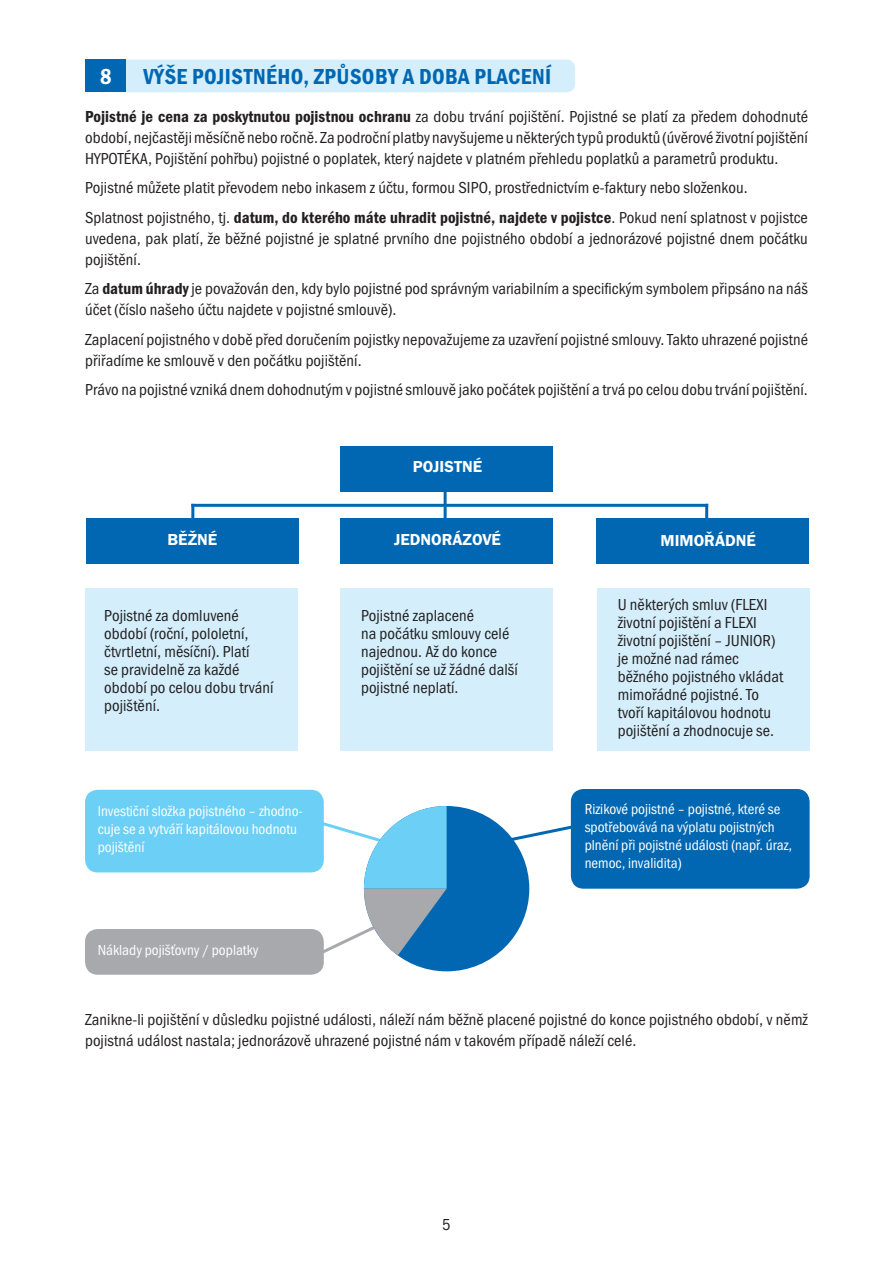
<style>
.page{position:relative;width:893px;height:1263px;background:#fff}
.page>*{position:absolute;margin:0;border:0;box-sizing:border-box;transform-origin:0 0}
.t1{font:22.5px "Franklin Got Itc TOT Dem Con";letter-spacing:.02em;color:#0167b2}
.t2{font:22.5px "Franklin Got Itc TOT Dem Con";color:#fff}
.t3{font:16.5px/18px "Franklin Got Itc TOT Boo Con";letter-spacing:.005em;color:#231f20}
.t4{font:16.5px "Franklin Got Itc TOT Dem";color:#fff}
.t5{font:15px/18px "Franklin Got Itc TOT Boo Con";color:#fff}
.s1{font-family:"Franklin Got Itc TOT Dem Con"}
</style>
<div class="page">
<div style="left:125px;top:60px;width:450px;height:32px;background:#d4effb"></div>
<div style="left:85px;top:60px;width:40px;height:32px;background:#0167b2"></div>
<hr style="left:191px;top:504px;width:517px;height:3px;background:#0167b2">
<hr style="left:444px;top:486px;width:3px;height:42px;background:#0167b2">
<hr style="left:705px;top:504px;width:3px;height:42px;background:#0167b2">
<hr style="left:191px;top:504px;width:3px;height:42px;background:#0167b2">
<div style="left:86px;top:518px;width:213px;height:46px;background:#0167b2"></div>
<div style="left:85px;top:588px;width:213px;height:163px;background:#d4effb"></div>
<div style="left:340px;top:588px;width:213px;height:163px;background:#d4effb"></div>
<div style="left:597px;top:588px;width:213px;height:163px;background:#d4effb"></div>
<div style="left:596px;top:518px;width:213px;height:46px;background:#0167b2"></div>
<div style="left:340px;top:518px;width:213px;height:46px;background:#0167b2"></div>
<div style="left:340px;top:446px;width:213px;height:46px;background:#0167b2"></div>
<div style="left:571px;top:789px;width:239px;height:100px;background:#0167b2;border-radius:13px"></div>
<div style="left:85px;top:790px;width:239px;height:82px;background:#6bcff6;border-radius:13px"></div>
<div style="left:85px;top:929px;width:239px;height:46px;background:#a8a9ad;border-radius:13px"></div>
<svg style="left:495px;top:821px;width:76px;height:27px"></svg>
<div style="left:364px;top:806px;width:165px;height:165px;background:#0167b2;border-radius:50%"></div>
<svg style="left:312px;top:806px;width:135px;height:152px"></svg>
<h1 class="t2" style="left:100px;top:64px;width:13px">8</h1>
<h1 class="t1" style="left:144px;top:64px;width:409px">Výše pojistného, způsoby a doba placení</h1>
<p class="t3" style="left:85px;top:106px;width:724px;line-height:21px;text-align:justify"><span class="s1">Pojistné je cena za poskytnutou pojistnou ochranu</span> za dobu trvání pojištění. Pojistné se platí za předem dohodnuté období, nejčastěji měsíčně nebo ročně. Za področní platby navyšujeme u některých typů produktů (úvěrové životní pojištění HYPOTÉKA, Pojištění pohřbu) pojistné o poplatek, který najdete v platném přehledu poplatků a parametrů produktu.</p>
<p class="t3" style="left:85px;top:173px;width:724px;line-height:29.5px">Pojistné můžete platit převodem nebo inkasem z účtu, formou SIPO, prostřednictvím e-faktury nebo složenkou.<br>Splatnost pojistného, tj. <span class="s1">datum, do kterého máte uhradit pojistné, najdete v pojistce</span>. Pokud není splatnost v pojistce</p>
<p class="t3" style="left:85px;top:228px;width:724px;line-height:21px">uvedena, pak platí, že běžné pojistné je splatné prvního dne pojistného období a jednorázové pojistné dnem počátku pojištění.</p>
<p class="t3" style="left:85px;top:278px;width:724px;line-height:21px">Za <span class="s1">datum úhrady</span> je považován den, kdy bylo pojistné pod správným variabilním a specifickým symbolem připsáno na náš účet (číslo našeho účtu najdete v pojistné smlouvě).</p>
<p class="t3" style="left:85px;top:329px;width:724px;line-height:21px">Zaplacení pojistného v době před doručením pojistky nepovažujeme za uzavření pojistné smlouvy. Takto uhrazené pojistné přiřadíme ke smlouvě v den počátku pojištění.</p>
<p class="t3" style="left:85px;top:381px;width:724px">Právo na pojistné vzniká dnem dohodnutým v pojistné smlouvě jako počátek pojištění a trvá po celou dobu trvání pojištění.</p>
<p class="t4" style="left:413px;top:458px;width:71px">POJISTNÉ</p>
<p class="t4" style="left:168px;top:530px;width:51px">BĚŽNÉ</p>
<p class="t4" style="left:394px;top:530px;width:108px">JEDNORÁZOVÉ</p>
<p class="t4" style="left:660px;top:532px;width:97px">MIMOŘÁDNÉ</p>
<p class="t3" style="left:104px;top:607px;width:171px">Pojistné za domluvené období (roční, pololetní, čtvrtletní, měsíční). Platí<br>se pravidelně za každé období po celou dobu trvání pojištění.</p>
<p class="t3" style="left:361px;top:607px;width:158px">Pojistné zaplacené<br>na počátku smlouvy celé najednou. Až do konce pojištění se už žádné další pojistné neplatí.</p>
<p class="t3" style="left:618px;top:596px;width:167px">U některých smluv (FLEXI životní pojištění a FLEXI životní pojištění – JUNIOR) je možné nad rámec běžného pojistného vkládat mimořádné pojistné. To tvoří kapitálovou hodnotu pojištění a zhodnocuje se.</p>
<p class="t5" style="left:98px;top:802px;width:207px">Investiční složka pojistného – zhodno&shy;cuje se a vytváří kapitálovou hodnotu pojištění</p>
<p class="t5" style="left:98px;top:941px;width:162px">Náklady pojišťovny / poplatky</p>
<p class="t5" style="left:585px;top:800px;width:209px">Rizikové pojistné – pojistné, které se spotřebovává na výplatu pojistných plnění při pojistné události (např. úraz, nemoc, invalidita)</p>
<p class="t3" style="left:85px;top:1009px;width:724px;line-height:21px">Zanikne-li pojištění v důsledku pojistné události, náleží nám běžně placené pojistné do konce pojistného období, v němž pojistná událost nastala; jednorázově uhrazené pojistné nám v takovém případě náleží celé.</p>
<p class="t3" style="left:442px;top:1216px;width:10px">5</p>
</div>
